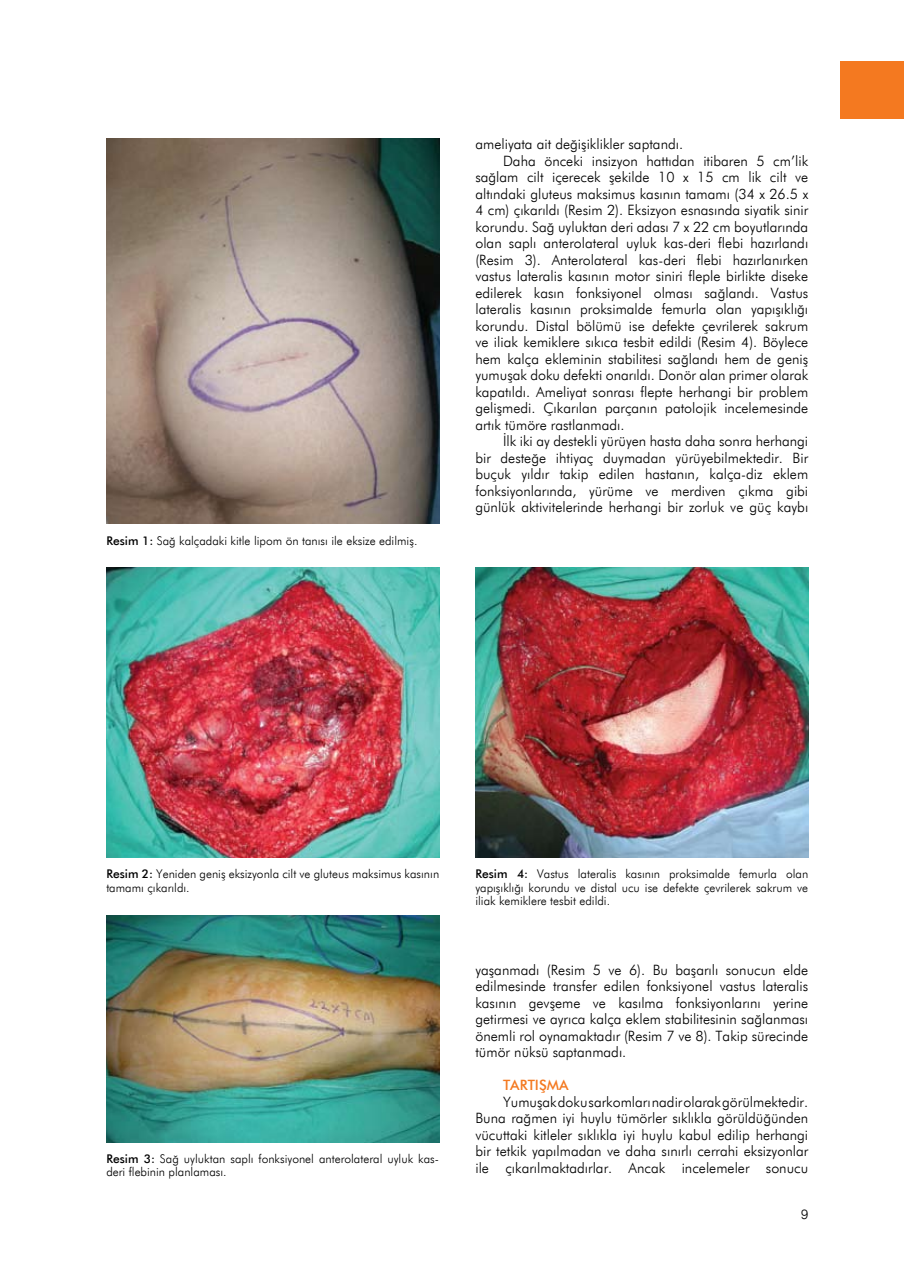
<style>
.page{position:relative;width:904px;height:1285px;background:#fff}
.page>*{position:absolute;margin:0;border:0;box-sizing:border-box;transform-origin:0 0}
.t1{font:300 14.25px/16.5px "Futura BT";color:#000;text-align:justify}
.t2{font:500 14.25px "Futura BT";color:#f47920}
.t3{font:300 13.5px "Swiss 721 BT";color:#000}
.t4{font:300 12px/13.5px "Futura BT";color:#000}
.s1{font-weight:500}
</style>
<div class="page">
<img style="left:106px;top:138px;width:333px;height:385px">
<img style="left:106px;top:568px;width:333px;height:289px">
<img style="left:106px;top:915px;width:333px;height:227px">
<img style="left:475px;top:568px;width:333px;height:289px">
<div style="left:840px;top:62px;width:64px;height:57px;background:#f47920"></div>
<p class="t4" style="left:106px;top:534px;width:312px"><span class="s1">Resim 1:</span> Sağ kalçadaki kitle lipom ön tanısı ile eksize edilmiş.</p>
<p class="t1" style="left:475px;top:136px;width:209px">ameliyata ait değişiklikler saptandı.</p>
<p class="t1" style="left:503px;top:152px;width:307px">Daha önceki insizyon hattıdan itibaren 5 cm’lik</p>
<p class="t1" style="left:475px;top:169px;width:334px">sağlam cilt içerecek şekilde 10 x 15 cm lik cilt ve</p>
<p class="t1" style="left:475px;top:185px;width:334px">altındaki gluteus maksimus kasının tamamı (34 x 26.5 x</p>
<p class="t1" style="left:475px;top:202px;width:334px">4 cm) çıkarıldı (Resim 2). Eksizyon esnasında siyatik sinir</p>
<p class="t1" style="left:475px;top:218px;width:334px">korundu. Sağ uyluktan deri adası 7 x 22 cm boyutlarında</p>
<p class="t1" style="left:475px;top:235px;width:334px">olan saplı anterolateral uyluk kas-deri flebi hazırlandı</p>
<p class="t1" style="left:475px;top:251px;width:334px">(Resim 3). Anterolateral kas-deri flebi hazırlanırken</p>
<p class="t1" style="left:475px;top:268px;width:334px">vastus lateralis kasının motor siniri fleple birlikte diseke</p>
<p class="t1" style="left:475px;top:284px;width:334px">edilerek kasın fonksiyonel olması sağlandı. Vastus</p>
<p class="t1" style="left:475px;top:301px;width:334px">lateralis kasının proksimalde femurla olan yapışıklığı</p>
<p class="t1" style="left:475px;top:317px;width:334px">korundu. Distal bölümü ise defekte çevrilerek sakrum</p>
<p class="t1" style="left:475px;top:334px;width:334px">ve iliak kemiklere sıkıca tesbit edildi (Resim 4). Böylece</p>
<p class="t1" style="left:475px;top:350px;width:334px">hem kalça ekleminin stabilitesi sağlandı hem de geniş</p>
<p class="t1" style="left:475px;top:367px;width:334px">yumuşak doku defekti onarıldı. Donör alan primer olarak</p>
<p class="t1" style="left:475px;top:383px;width:334px">kapatıldı. Ameliyat sonrası flepte herhangi bir problem</p>
<p class="t1" style="left:475px;top:400px;width:334px">gelişmedi. Çıkarılan parçanın patolojik incelemesinde</p>
<p class="t1" style="left:475px;top:416px;width:151px">artık tümöre rastlanmadı.</p>
<p class="t1" style="left:503px;top:433px;width:307px">İlk iki ay destekli yürüyen hasta daha sonra herhangi</p>
<p class="t1" style="left:475px;top:449px;width:334px">bir desteğe ihtiyaç duymadan yürüyebilmektedir. Bir</p>
<p class="t1" style="left:475px;top:466px;width:334px">buçuk yıldır takip edilen hastanın, kalça-diz eklem</p>
<p class="t1" style="left:475px;top:482px;width:334px">fonksiyonlarında, yürüme ve merdiven çıkma gibi</p>
<p class="t1" style="left:475px;top:499px;width:334px">günlük aktivitelerinde herhangi bir zorluk ve güç kaybı</p>
<p class="t4" style="left:106px;top:866px;width:334px"><span class="s1">Resim 2:</span> Yeniden geniş eksizyonla cilt ve gluteus maksimus kasının tamamı çıkarıldı.</p>
<p class="t4" style="left:475px;top:866px;width:334px;text-align:justify"><span class="s1">Resim 4:</span> Vastus lateralis kasının proksimalde femurla olan yapışıklığı korundu ve distal ucu ise defekte çevrilerek sakrum ve iliak kemiklere tesbit edildi.</p>
<p class="t4" style="left:106px;top:1151px;width:334px"><span class="s1">Resim 3:</span> Sağ uyluktan saplı fonksiyonel anterolateral uyluk kas&shy;deri flebinin planlaması.</p>
<p class="t1" style="left:475px;top:961px;width:334px">yaşanmadı (Resim 5 ve 6). Bu başarılı sonucun elde edilmesinde transfer edilen fonksiyonel vastus lateralis kasının gevşeme ve kasılma fonksiyonlarını yerine getirmesi ve ayrıca kalça eklem stabilitesinin sağlanması önemli rol oynamaktadır (Resim 7 ve 8). Takip sürecinde tümör nüksü saptanmadı.</p>
<p class="t2" style="left:503px;top:1076px;width:67px">TARTIŞMA</p>
<p class="t1" style="left:475px;top:1093px;width:334px;text-indent:28px">Yumuşak doku sarkomları nadir olarak görülmektedir.<br>Buna rağmen iyi huylu tümörler sıklıkla görüldüğünden vücuttaki kitleler sıklıkla iyi huylu kabul edilip herhangi bir tetkik yapılmadan ve daha sınırlı cerrahi eksizyonlar ile çıkarılmaktadırlar. Ancak incelemeler sonucu</p>
<p class="t3" style="left:801px;top:1205px;width:9px">9</p>
</div>
